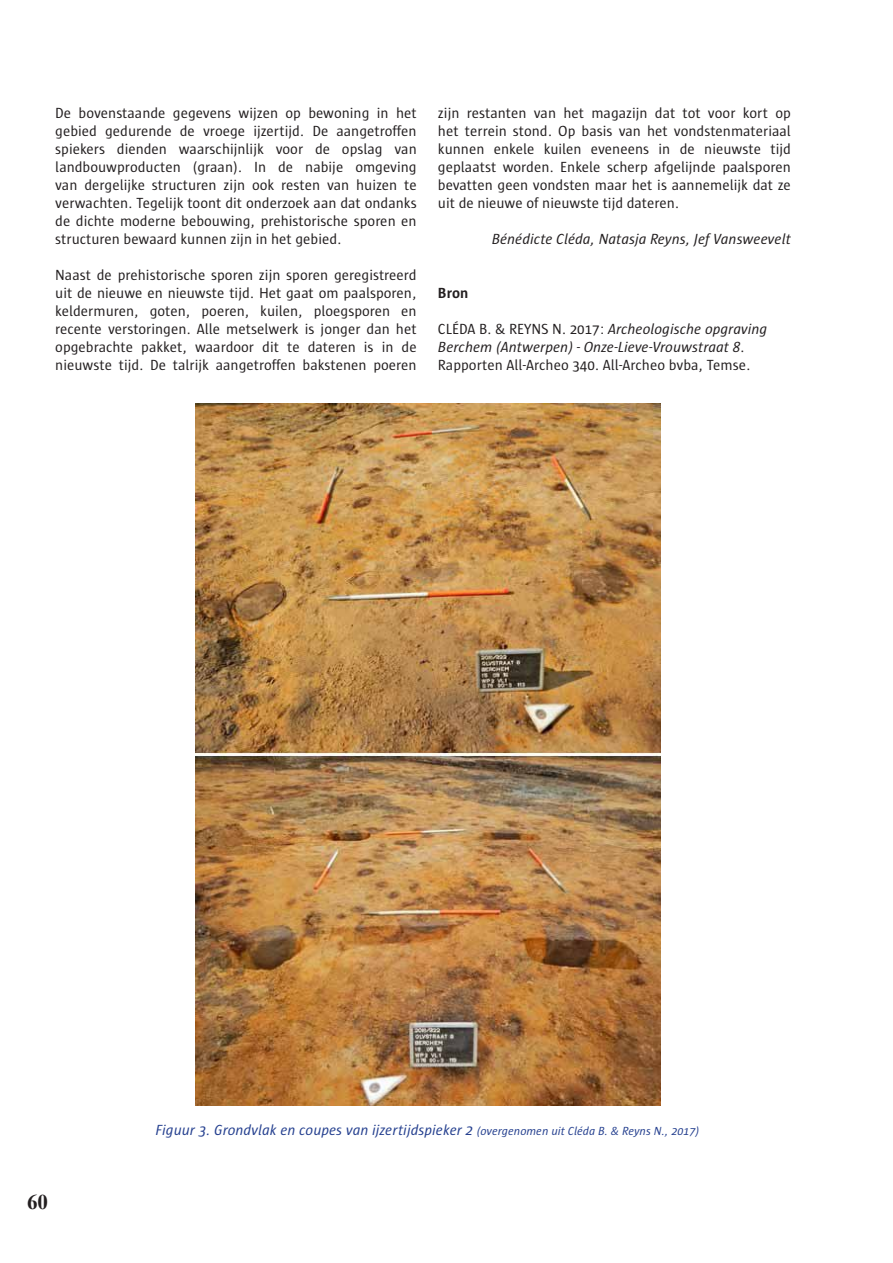
<style>
.page{position:relative;width:893px;height:1263px;background:#fff}
.page>*{position:absolute;margin:0;border:0;box-sizing:border-box;transform-origin:0 0}
.t1{font:700 21px "Times New Roman";color:#231f20}
.t2{font:15px/18px "Sun";color:#231f20;text-align:justify}
.t3{font:italic 15px "Sun";color:#25408f}
.t4{font:italic 15px "Sun";color:#231f20}
.t5{font:700 15px "Sun";color:#231f20}
.s1{font-style:italic}
.s2{font-size:12px}
</style>
<div class="page">
<img style="left:195px;top:404px;width:466px;height:701px">
<p class="t2" style="left:55px;top:104px;width:363px">De bovenstaande gegevens wijzen op bewoning in het gebied gedurende de vroege ijzertijd. De aangetroffen spiekers dienden waarschijnlijk voor de opslag van landbouwproducten (graan). In de nabije omgeving van dergelijke structuren zijn ook resten van huizen te verwachten. Tegelijk toont dit onderzoek aan dat ondanks de dichte moderne bebouwing, prehistorische sporen en structuren bewaard kunnen zijn in het gebied.</p>
<p class="t2" style="left:55px;top:266px;width:363px">Naast de prehistorische sporen zijn sporen geregistreerd uit de nieuwe en nieuwste tijd. Het gaat om paalsporen, keldermuren, goten, poeren, kuilen, ploegsporen en recente verstoringen. Alle metselwerk is jonger dan het opgebrachte pakket, waardoor dit te dateren is in de nieuwste tijd. De talrijk aangetroffen bakstenen poeren</p>
<p class="t2" style="left:438px;top:104px;width:354px">zijn restanten van het magazijn dat tot voor kort op het terrein stond. Op basis van het vondstenmateriaal kunnen enkele kuilen eveneens in de nieuwste tijd geplaatst worden. Enkele scherp afgelijnde paalsporen bevatten geen vondsten maar het is aannemelijk dat ze uit de nieuwe of nieuwste tijd dateren.</p>
<p class="t4" style="left:492px;top:231px;width:301px">Bénédicte Cléda, Natasja Reyns, Jef Vansweevelt</p>
<p class="t5" style="left:438px;top:285px;width:32px">Bron</p>
<p class="t2" style="left:438px;top:320px;width:331px;text-align:left">CLÉDA B. &amp; REYN S N . 2017: <span class="s1">Archeologische opgraving<br>Berchem (Antwerpen) - Onze-Lieve-Vrouwstraat 8</span>.<br>Rapporten All-Archeo 340. All-Archeo bvba, Temse.</p>
<h1 class="t1" style="left:27px;top:1187px;width:22px">60</h1>
<p class="t3" style="left:156px;top:1122px;width:545px">Figuur 3. Grondvlak en coupes van ijzertijdspieker 2 <span class="s2">(overgenomen uit Cléda B. &amp; Reyns N., 2017)</span></p>
</div>
